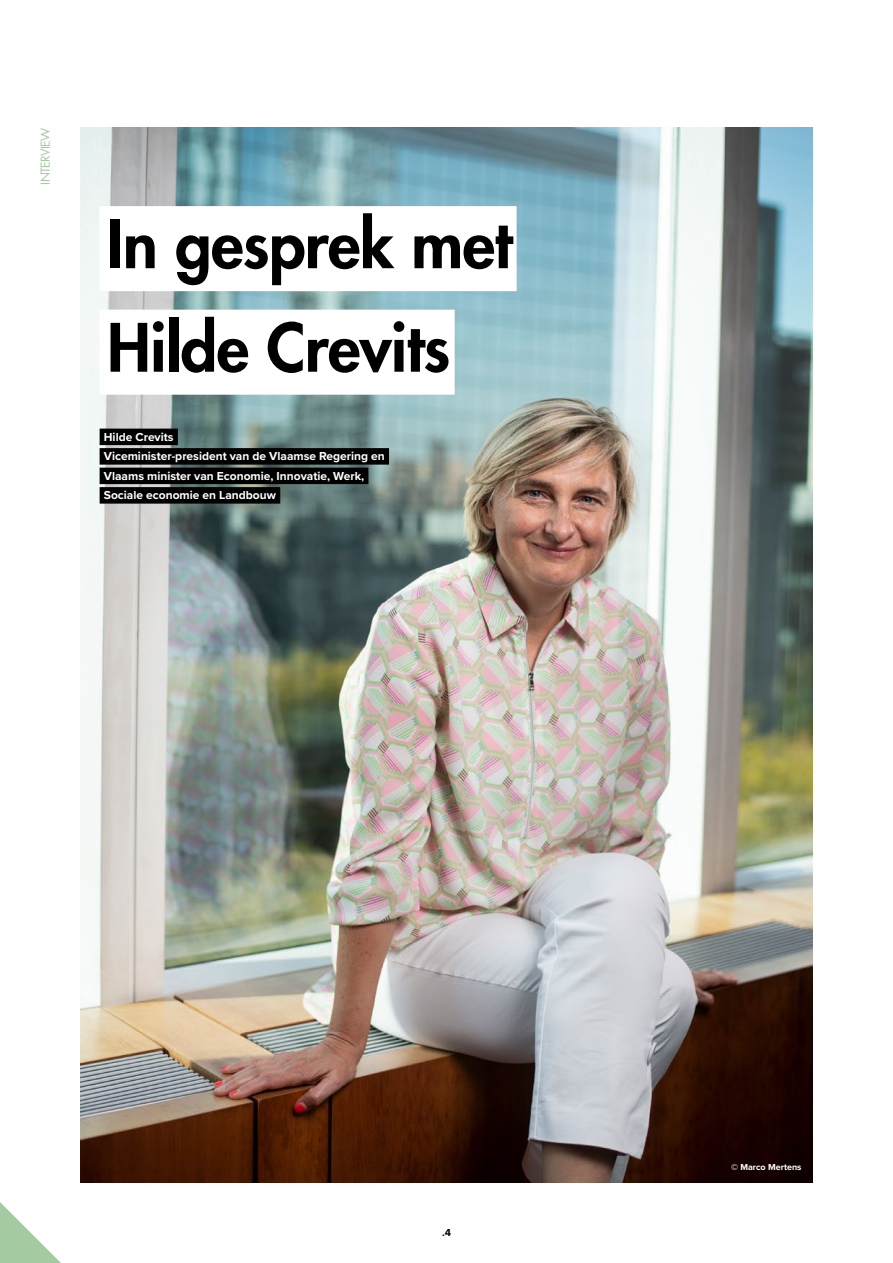
<style>
.page{position:relative;width:893px;height:1263px;background:#fff}
.page>*{position:absolute;margin:0;border:0;box-sizing:border-box;transform-origin:0 0}
.t1{font:800 64.8px/103.5px "Futura Std";letter-spacing:-.01em;color:#000}
.t2{font:700 12px/19.5px "Proxima Nova";color:#fff}
.t3{font:12px "Futura Std";letter-spacing:-.04em;color:#a3caa1}
.t4{font:700 10.5px "Proxima Nova";color:#000}
.t5{font:700 9px "Proxima Nova";color:#fff}
</style>
<div class="page">
<img style="left:81px;top:128px;width:731px;height:1054px">
<svg style="left:0;top:1202px;width:61px;height:61px"></svg>
<div style="left:99px;top:206px;width:418px;height:85px;background:#fff"></div>
<div style="left:99px;top:310px;width:356px;height:85px;background:#fff"></div>
<div style="left:100px;top:429px;width:78px;height:16px;background:#000"></div>
<div style="left:100px;top:448px;width:289px;height:17px;background:#000"></div>
<div style="left:100px;top:468px;width:268px;height:16px;background:#000"></div>
<div style="left:100px;top:487px;width:180px;height:17px;background:#000"></div>
<p class="t3" style="left:38px;top:185px;width:59px;rotate:-90deg">INTERVIEW</p>
<h1 class="t1" style="left:107px;top:193px;width:407px">In gesprek met<br>Hilde Crevits</h1>
<p class="t2" style="left:104px;top:427px;width:282px">Hilde Crevits<br>Viceminister-president van de Vlaamse Regering en Vlaams minister van Economie, Innovatie, Werk, Sociale economie en Landbouw</p>
<p class="t4" style="left:442px;top:1225px;width:10px">.4</p>
<p class="t5" style="left:731px;top:1160px;width:72px">© Marco Mertens</p>
</div>
